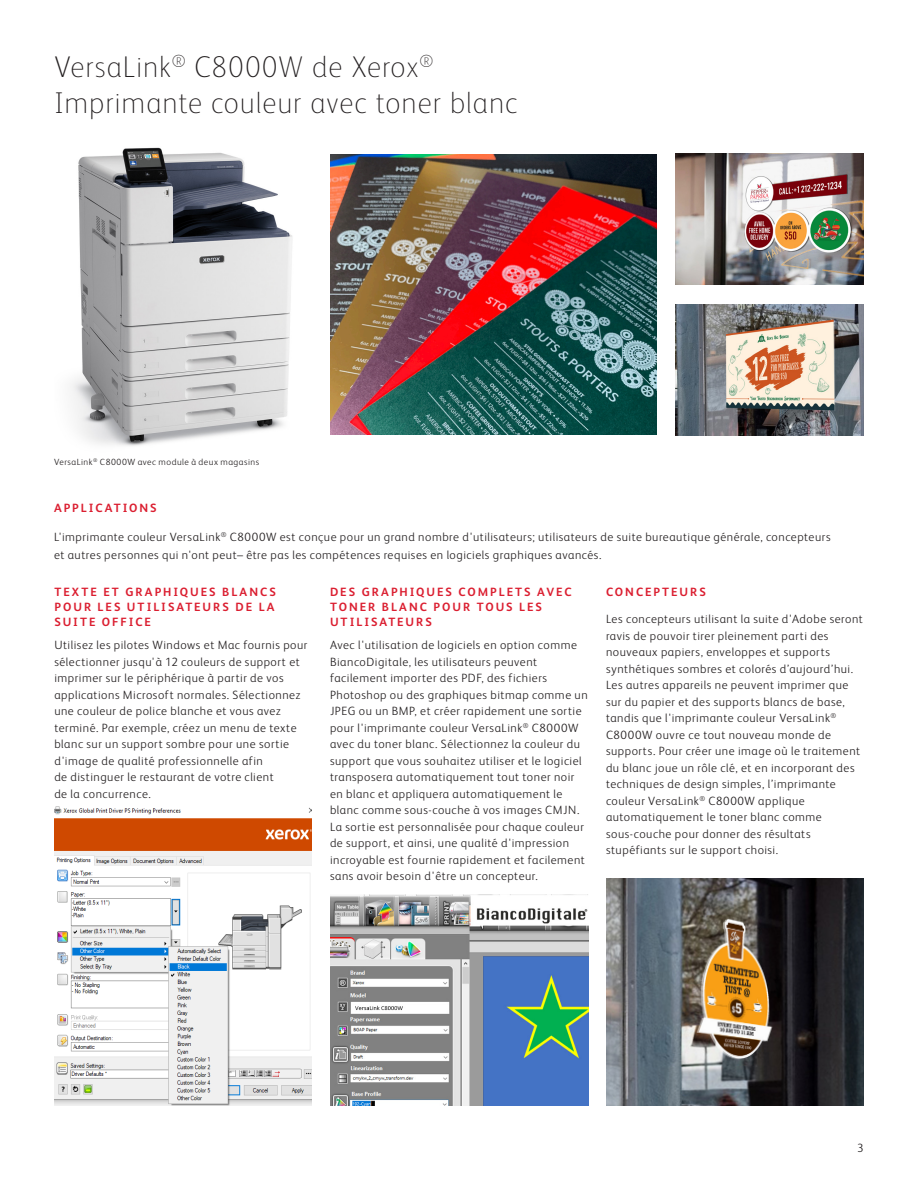
<style>
.page{position:relative;width:918px;height:1188px;background:#fff}
.page>*{position:absolute;margin:0;border:0;box-sizing:border-box;transform-origin:0 0}
.Header_Inside_Spread{font:100 30px/36px "Xerox Sans";letter-spacing:.03em;color:#231f20}
.Body_Text{font:300 12px/16.5px "Xerox Sans";letter-spacing:.045em;color:#231f20}
.Body_Subhead_Level_2{font:300 12px/16.5px "Xerox Sans";letter-spacing:.045em;color:#231f20}
.Body_Subhead{font:700 12px/15px "Xerox Sans";letter-spacing:.165em;color:#db1e30;text-align:justify}
.Body_Text-2{font:700 12px "Xerox Sans";letter-spacing:.165em;color:#db1e30}
.Page_Number{font:300 12px "Xerox Sans";color:#231f20}
.Body_Subhead_Level_2-2{font:300 9px "Xerox Sans";letter-spacing:.055em;color:#231f20}
</style>
<div class="page">
<img style="left:54px;top:806px;width:258px;height:299px">
<img style="left:606px;top:878px;width:258px;height:227px">
<img style="left:330px;top:895px;width:258px;height:210px">
<img style="left:675px;top:154px;width:189px;height:130px">
<img style="left:675px;top:305px;width:189px;height:130px">
<img style="left:70px;top:147px;width:222px;height:299px">
<img style="left:330px;top:154px;width:327px;height:281px">
<p class="Header_Inside_Spread" style="left:54px;top:47px;width:465px">VersaLink<sup>®</sup> C8000W de Xerox<sup>®<br></sup>Imprimante couleur avec toner blanc</p>
<p class="Body_Subhead_Level_2-2" style="left:54px;top:456px;width:207px">VersaLink<sup>®</sup> C8000W avec module à deux magasins</p>
<p class="Body_Text-2" style="left:54px;top:500px;width:104px">APPLICATIONS</p>
<p class="Body_Text" style="left:54px;top:528px;width:778px;line-height:18px">L'imprimante couleur VersaLink<sup>®</sup> C8000W est conçue pour un grand nombre d'utilisateurs; utilisateurs de suite bureautique générale, concepteurs et autres personnes qui n'ont peut– être pas les compétences requises en logiciels graphiques avancés.</p>
<p class="Body_Subhead" style="left:54px;top:584px;width:223px">TEXTE ET GRAPHIQUES BLANCS POUR LES UTILISATEURS DE LA SUITE OFFICE</p>
<p class="Body_Text" style="left:54px;top:636px;width:255px">Utilisez les pilotes Windows et Mac fournis pour sélectionner jusqu'à 12 couleurs de support et imprimer sur le périphérique à partir de vos applications Microsoft normales. Sélectionnez une couleur de police blanche et vous avez terminé. Par exemple, créez un menu de texte blanc sur un support sombre pour une sortie d'image de qualité professionnelle afin<br>de distinguer le restaurant de votre client<br>de la concurrence.</p>
<p class="Body_Subhead" style="left:330px;top:584px;width:243px;text-align:left">DES GRAPHIQUES COMPLETS AVEC<br>TONER BLANC POUR TOUS LES<br>UTILISATEURS</p>
<p class="Body_Text" style="left:330px;top:636px;width:259px">Avec l'utilisation de logiciels en option comme BiancoDigitale, les utilisateurs peuvent facilement importer des PDF, des fichiers Photoshop ou des graphiques bitmap comme un JPEG ou un BMP, et créer rapidement une sortie pour l'imprimante couleur VersaLink<sup>®</sup> C8000W avec du toner blanc. Sélectionnez la couleur du support que vous souhaitez utiliser et le logiciel transposera automatiquement tout toner noir en blanc et appliquera automatiquement le blanc comme sous-couche à vos images CMJN.<br>La sortie est personnalisée pour chaque couleur de support, et ainsi, une qualité d'impression incroyable est fournie rapidement et facilement sans avoir besoin d'être un concepteur.</p>
<p class="Body_Text-2" style="left:606px;top:584px;width:101px">CONCEPTEURS</p>
<p class="Body_Subhead_Level_2" style="left:606px;top:610px;width:258px">Les concepteurs utilisant la suite d'Adobe seront ravis de pouvoir tirer pleinement parti des nouveaux papiers, enveloppes et supports synthétiques sombres et colorés d’aujourd’hui.<br>Les autres appareils ne peuvent imprimer que sur du papier et des supports blancs de base, tandis que l'imprimante couleur VersaLink<sup>® </sup>C8000W ouvre ce tout nouveau monde de supports. Pour créer une image où le traitement du blanc joue un rôle clé, et en incorporant des techniques de design simples, l’imprimante couleur VersaLink<sup>®</sup> C8000W applique automatiquement le toner blanc comme sous-couche pour donner des résultats stupéfiants sur le support choisi.</p>
<p class="Page_Number" style="left:857px;top:1140px;width:8px">3</p>
</div>
